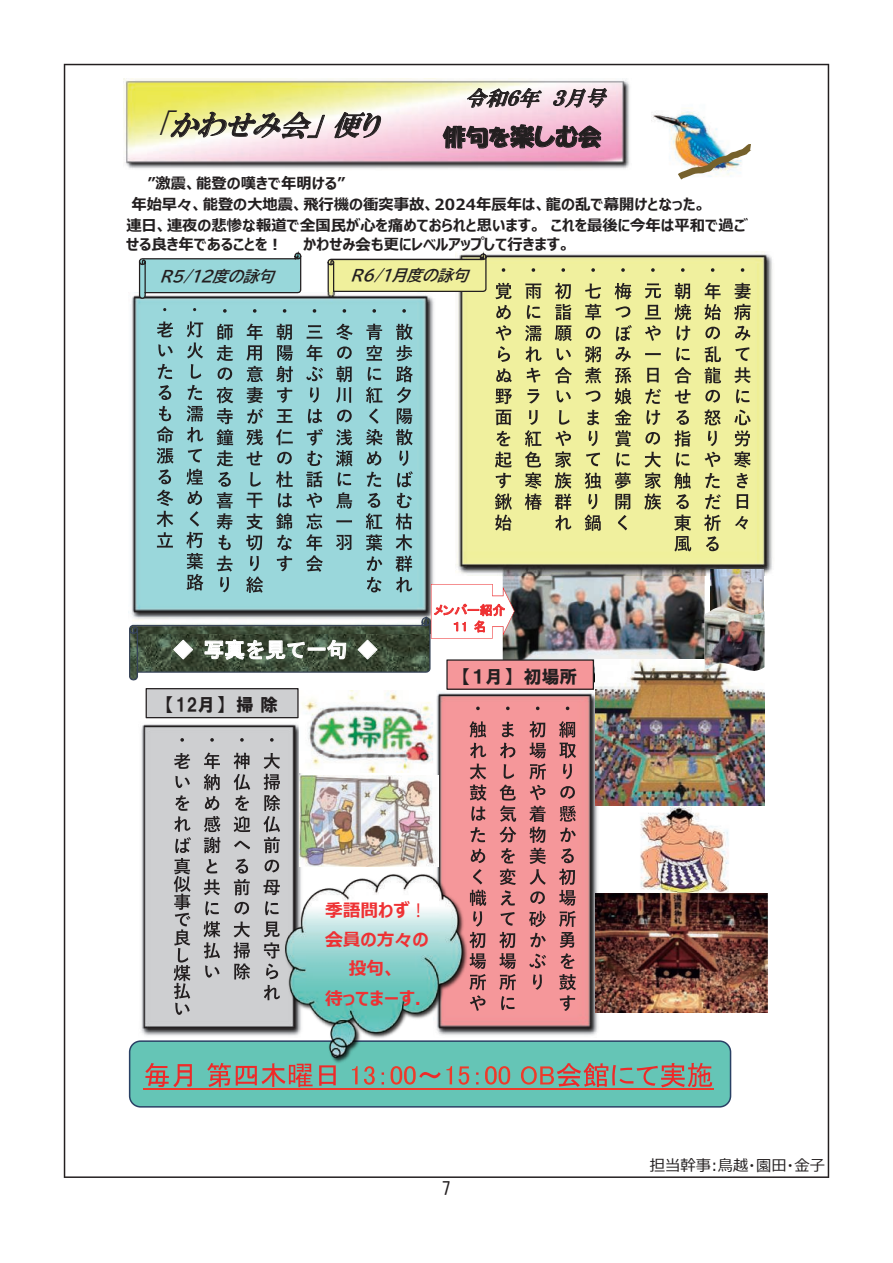
<style>
.page{position:relative;width:893px;height:1263px;background:#fff}
.page>*{position:absolute;margin:0;border:0;box-sizing:border-box;transform-origin:0 0}
.t1{font:italic 28.05px "HGP Mincho E";color:#231f20}
.t2{font:23.1px "HGP Soei Kakupoptai";color:#231f20}
.t3{font:20.4px "HG Gothic E";letter-spacing:.01em;color:#fff}
.t4{font:italic 20.4px "HGP Mincho E";color:#231f20}
.t5{font:18px "MS Gothic";color:#231f20}
.t6{font:700 17.85px/29.4px "Meiryo UI";color:#ee3133;text-align:center}
.t7{font:17.85px "HGP Soei Kakugothic UB";color:#231f20}
.t8{font:700 15.3px "Meiryo UI";color:#231f20}
.t9{font:italic 15.3px "BIZ UDP Gothic Bold";color:#231f20}
.t10{font:15.3px "Meiryo UI";color:#231f20}
.t11{font:12.75px/16.5px "MS P Gothic";letter-spacing:.015em;color:#ee3133;text-align:center}
.s1{font-family:"Yu Gothic";font-weight:700}
.s2{font-size:24.3px}
.s3{font-family:"Koz Go Pro";font-weight:400}
</style>
<div class="page">
<img style="left:64px;top:64px;width:765px;height:1114px">
<h1 class="t1" style="left:142px;top:111px;width:247px"><span class="s1">「</span>かわせみ会」便り</h1>
<h3 class="t4" style="left:465px;top:88px;width:148px">令和６年３月号</h3>
<h2 class="t2" style="left:443px;top:125px;width:160px">俳句を<span class="s2">楽しむ</span>会</h2>
<p class="t8" style="left:147px;top:173px;width:200px">”激震、能登の嘆きで年明ける”</p>
<p class="t8" style="left:131px;top:194px;width:576px">年始早々、能登の大地震、飛行機の衝突事故、2024年辰年は、龍の乱で幕開けとなった。</p>
<p class="t8" style="left:126px;top:214px;width:622px">連日、連夜の悲惨な報道で全国民が心を痛めておられと思います。　これを最後に今年は平和で過ご</p>
<p class="t8" style="left:126px;top:234px;width:445px">せる良き年であることを！　　かわせみ会も更にレベルアップして行きます。</p>
<p class="t9" style="left:160px;top:268px;width:120px">R5/12度の詠句</p>
<p class="t9" style="left:350px;top:267px;width:124px">R6/１月度の詠句</p>
<h3 class="t3" style="left:173px;top:639px;width:206px">◆ 写真を見て一句 ◆</h3>
<p class="t7" style="left:166px;top:696px;width:113px">【12月】 掃除</p>
<p class="t11" style="left:434px;top:602px;width:73px">メンバー紹介<br>１1 名</p>
<p class="t7" style="left:463px;top:667px;width:116px">【１月】 初場所</p>
<p class="t6" style="left:325px;top:896px;width:105px">季語問わず<span class="s3">！</span>会員の方々の投句、<br>待ってまーす.</p>
<p class="t5" style="left:442px;top:1179px;width:10px">7</p>
<p class="t10" style="left:650px;top:1155px;width:176px">担当幹事:鳥越・園田・金子</p>
</div>
